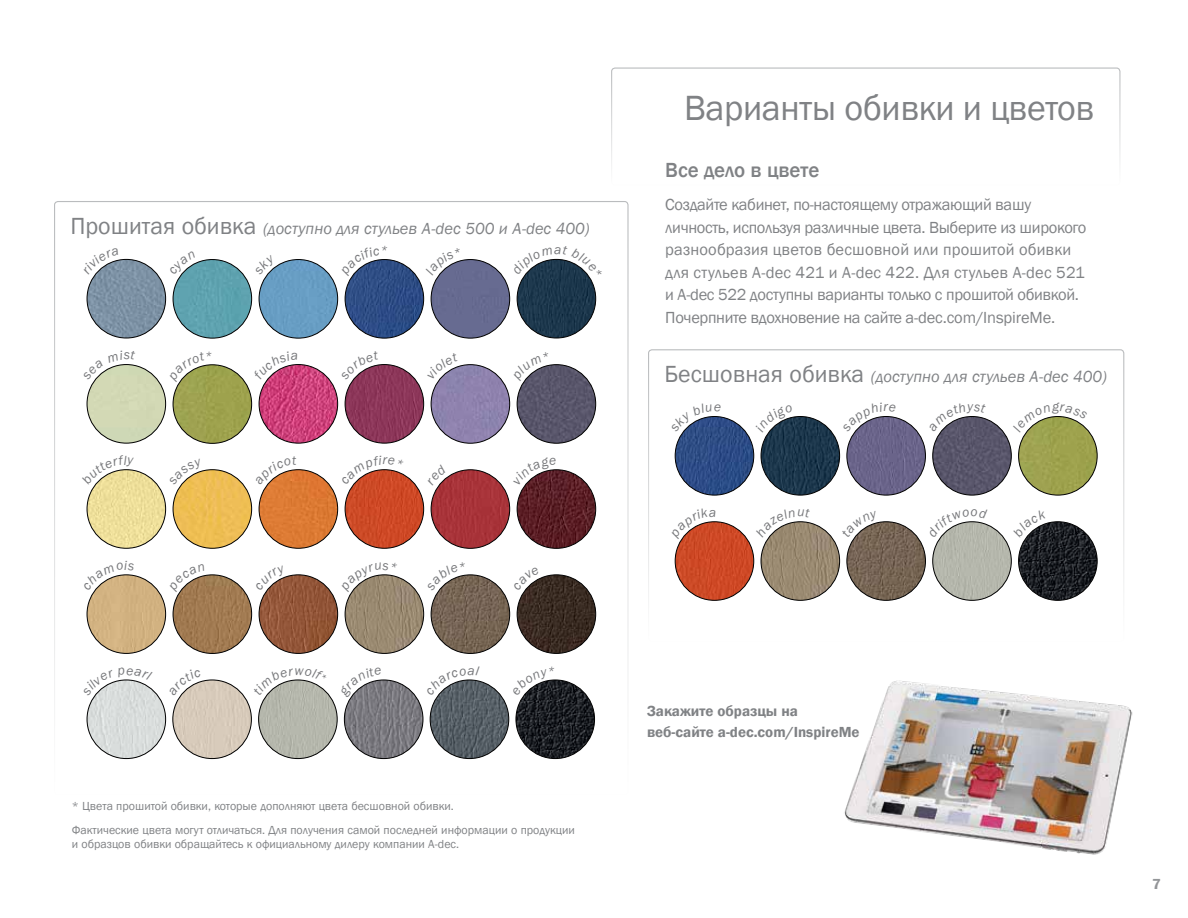
<style>
.page{position:relative;width:1188px;height:918px;background:#fff}
.page>*{position:absolute;margin:0;border:0;box-sizing:border-box;transform-origin:0 0}
.t1{font:36px "Franklin Gothic";letter-spacing:-.01em;color:#808285}
.t2{font:500 21px "Franklin Gothic";color:#808285}
.t3{font:16.5px/22.5px "Franklin Gothic";letter-spacing:-.02em;color:#808285}
.t4{font:italic 16.5px "Franklin Gothic";color:#808285}
.t5{font:600 15px/21px "Franklin Gothic";color:#808285}
.t6{font:600 15px "Franklin Gothic";color:#939598}
.t7{font:12px/23.4px "Franklin Gothic";color:#808285}
.s1{font-style:normal;font-size:24px}
</style>
<div class="page">
<div style="left:648px;top:349px;width:476px;height:293px;border:1px solid #babcbe;border-radius:4px"></div>
<img style="left:844px;top:680px;width:289px;height:175px">
<div style="left:611px;top:68px;width:509px;height:118px;border:1px solid #babcbe;border-radius:4px"></div>
<img style="left:761px;top:417px;width:79px;height:78px;border-radius:39px">
<div style="left:761px;top:416px;width:79px;height:79px;border:1px solid #000;border-radius:50%"></div>
<img style="left:847px;top:522px;width:78px;height:78px;border-radius:39px">
<div style="left:847px;top:521px;width:79px;height:80px;border:1px solid #000;border-radius:50%"></div>
<img style="left:933px;top:417px;width:78px;height:78px;border-radius:39px">
<img style="left:933px;top:522px;width:78px;height:78px;border-radius:39px">
<img style="left:675px;top:417px;width:79px;height:78px;border-radius:39px">
<img style="left:675px;top:522px;width:79px;height:78px;border-radius:39px">
<img style="left:1019px;top:522px;width:78px;height:78px;border-radius:39px">
<div style="left:1018px;top:521px;width:80px;height:80px;border:1px solid #000;border-radius:50%"></div>
<img style="left:1019px;top:417px;width:78px;height:78px;border-radius:39px">
<img style="left:847px;top:417px;width:78px;height:78px;border-radius:39px">
<img style="left:761px;top:522px;width:79px;height:78px;border-radius:39px">
<img style="left:87px;top:680px;width:79px;height:79px;border-radius:39px">
<img style="left:173px;top:575px;width:79px;height:78px;border-radius:39px">
<div style="left:173px;top:574px;width:79px;height:80px;border:1px solid #000;border-radius:50%"></div>
<div style="left:173px;top:680px;width:78px;height:79px;background:#d8cbbb;border-radius:39px"></div>
<div style="left:172px;top:680px;width:80px;height:79px;border:1px solid #000;border-radius:50%"></div>
<img style="left:259px;top:575px;width:79px;height:78px;border-radius:39px">
<div style="left:259px;top:574px;width:79px;height:80px;border:1px solid #000;border-radius:50%"></div>
<img style="left:517px;top:575px;width:79px;height:78px;border-radius:39px">
<div style="left:517px;top:574px;width:79px;height:80px;border:1px solid #000;border-radius:50%"></div>
<img style="left:345px;top:365px;width:79px;height:78px;border-radius:39px">
<div style="left:345px;top:364px;width:79px;height:80px;border:1px solid #000;border-radius:50%"></div>
<img style="left:259px;top:365px;width:79px;height:78px;border-radius:39px">
<img style="left:431px;top:365px;width:79px;height:78px;border-radius:39px">
<div style="left:431px;top:364px;width:79px;height:80px;border:1px solid #000;border-radius:50%"></div>
<div style="left:87px;top:365px;width:79px;height:78px;background:#d2d8b5;border-radius:39px"></div>
<img style="left:430px;top:680px;width:79px;height:79px;border-radius:39px">
<img style="left:173px;top:365px;width:79px;height:78px;border-radius:39px">
<img style="left:516px;top:680px;width:79px;height:79px;border-radius:39px">
<img style="left:173px;top:470px;width:79px;height:78px;border-radius:39px">
<div style="left:173px;top:469px;width:79px;height:80px;border:1px solid #000;border-radius:50%"></div>
<div style="left:259px;top:260px;width:79px;height:78px;background:#689ec4;border-radius:39px"></div>
<div style="left:259px;top:259px;width:79px;height:80px;border:1px solid #000;border-radius:50%"></div>
<img style="left:87px;top:259px;width:79px;height:79px;border-radius:39px">
<div style="left:87px;top:259px;width:79px;height:79px;border:1px solid #000;border-radius:50%"></div>
<img style="left:345px;top:260px;width:79px;height:78px;border-radius:39px">
<img style="left:345px;top:575px;width:79px;height:78px;border-radius:39px">
<img style="left:431px;top:575px;width:79px;height:78px;border-radius:39px">
<div style="left:431px;top:574px;width:79px;height:80px;border:1px solid #000;border-radius:50%"></div>
<div style="left:431px;top:470px;width:79px;height:78px;background:#a83339;border-radius:39px"></div>
<div style="left:431px;top:469px;width:79px;height:80px;border:1px solid #000;border-radius:50%"></div>
<img style="left:517px;top:470px;width:79px;height:78px;border-radius:39px">
<img style="left:517px;top:365px;width:79px;height:78px;border-radius:39px">
<div style="left:517px;top:364px;width:79px;height:80px;border:1px solid #000;border-radius:50%"></div>
<div style="left:173px;top:260px;width:79px;height:78px;background:#5ea2af;border-radius:39px"></div>
<div style="left:173px;top:259px;width:79px;height:80px;border:1px solid #000;border-radius:50%"></div>
<img style="left:344px;top:680px;width:79px;height:79px;border-radius:39px">
<img style="left:517px;top:259px;width:79px;height:79px;border-radius:39px">
<div style="left:87px;top:575px;width:79px;height:78px;background:#d2b281;border-radius:39px"></div>
<img style="left:345px;top:470px;width:79px;height:78px;border-radius:39px">
<img style="left:259px;top:470px;width:79px;height:78px;border-radius:39px">
<img style="left:87px;top:470px;width:79px;height:78px;border-radius:39px">
<img style="left:259px;top:680px;width:78px;height:79px;border-radius:39px">
<div style="left:431px;top:260px;width:79px;height:78px;background:#676b91;border-radius:39px"></div>
<div style="left:431px;top:259px;width:79px;height:80px;border:1px solid #000;border-radius:50%"></div>
<svg style="left:768px;top:417px;width:24px;height:15px"></svg>
<svg style="left:854px;top:522px;width:24px;height:15px"></svg>
<svg style="left:940px;top:416px;width:46px;height:16px"></svg>
<svg style="left:940px;top:521px;width:47px;height:16px"></svg>
<svg style="left:682px;top:416px;width:39px;height:16px"></svg>
<svg style="left:681px;top:521px;width:35px;height:18px"></svg>
<svg style="left:1026px;top:523px;width:20px;height:14px"></svg>
<svg style="left:1026px;top:416px;width:61px;height:16px"></svg>
<svg style="left:854px;top:416px;width:42px;height:16px"></svg>
<svg style="left:768px;top:521px;width:42px;height:16px"></svg>
<svg style="left:94px;top:679px;width:59px;height:17px"></svg>
<svg style="left:179px;top:575px;width:26px;height:17px"></svg>
<svg style="left:180px;top:681px;width:21px;height:15px"></svg>
<svg style="left:267px;top:576px;width:19px;height:14px"></svg>
<svg style="left:525px;top:578px;width:14px;height:12px"></svg>
<svg style="left:352px;top:364px;width:27px;height:16px"></svg>
<svg style="left:266px;top:364px;width:32px;height:16px"></svg>
<svg style="left:438px;top:366px;width:20px;height:14px"></svg>
<svg style="left:94px;top:364px;width:41px;height:16px"></svg>
<svg style="left:438px;top:679px;width:42px;height:16px"></svg>
<svg style="left:179px;top:364px;width:33px;height:18px"></svg>
<svg style="left:523px;top:679px;width:31px;height:16px"></svg>
<svg style="left:180px;top:470px;width:23px;height:16px"></svg>
<svg style="left:266px;top:266px;width:10px;height:9px"></svg>
<svg style="left:94px;top:259px;width:25px;height:16px"></svg>
<svg style="left:351px;top:259px;width:36px;height:18px"></svg>
<svg style="left:351px;top:574px;width:46px;height:18px"></svg>
<svg style="left:438px;top:574px;width:27px;height:17px"></svg>
<svg style="left:438px;top:477px;width:8px;height:8px"></svg>
<svg style="left:525px;top:469px;width:31px;height:16px"></svg>
<svg style="left:523px;top:364px;width:26px;height:18px"></svg>
<svg style="left:180px;top:262px;width:16px;height:13px"></svg>
<svg style="left:351px;top:679px;width:30px;height:18px"></svg>
<svg style="left:524px;top:258px;width:65px;height:18px"></svg>
<svg style="left:94px;top:574px;width:40px;height:16px"></svg>
<svg style="left:352px;top:469px;width:52px;height:16px"></svg>
<svg style="left:266px;top:469px;width:31px;height:16px"></svg>
<svg style="left:94px;top:469px;width:40px;height:16px"></svg>
<svg style="left:266px;top:679px;width:61px;height:16px"></svg>
<svg style="left:438px;top:260px;width:23px;height:15px"></svg>
<p class="t4" style="left:70px;top:218px;width:521px"><span class="s1">Прошитая обивка</span> (доступно для стульев A-dec 500 и A-dec 400)</p>
<h1 class="t1" style="left:684px;top:85px;width:412px">Варианты обивки и цветов</h1>
<p class="t2" style="left:665px;top:157px;width:156px">Все дело в цвете</p>
<p class="t3" style="left:665px;top:194px;width:423px">Создайте кабинет, по-настоящему отражающий вашу личность, используя различные цвета. Выберите из широкого разнообразия цветов бесшовной или прошитой обивки для стульев A-dec 421 и A-dec 422. Для стульев A-dec 521 и A-dec 522 доступны варианты только с прошитой обивкой.<br>Почерпните вдохновение на сайте a-dec.com/InspireMe.</p>
<p class="t4" style="left:664px;top:367px;width:444px"><span class="s1">Бесшовная обивка</span> (доступно для стульев A-dec 400)</p>
<p class="t7" style="left:72px;top:795px;width:505px">* Цвета прошитой обивки, которые дополняют цвета бесшовной обивки.<br>Фактические цвета могут отличаться. Для получения самой последней информации о продукции</p>
<p class="t7" style="left:72px;top:833px;width:389px">и образцов обивки обращайтесь к официальному дилеру компании A-dec.</p>
<p class="t5" style="left:647px;top:701px;width:214px">Закажите образцы на веб-сайте a-dec.com/InspireMe</p>
<p class="t6" style="left:1152px;top:874px;width:10px">7</p>
</div>
